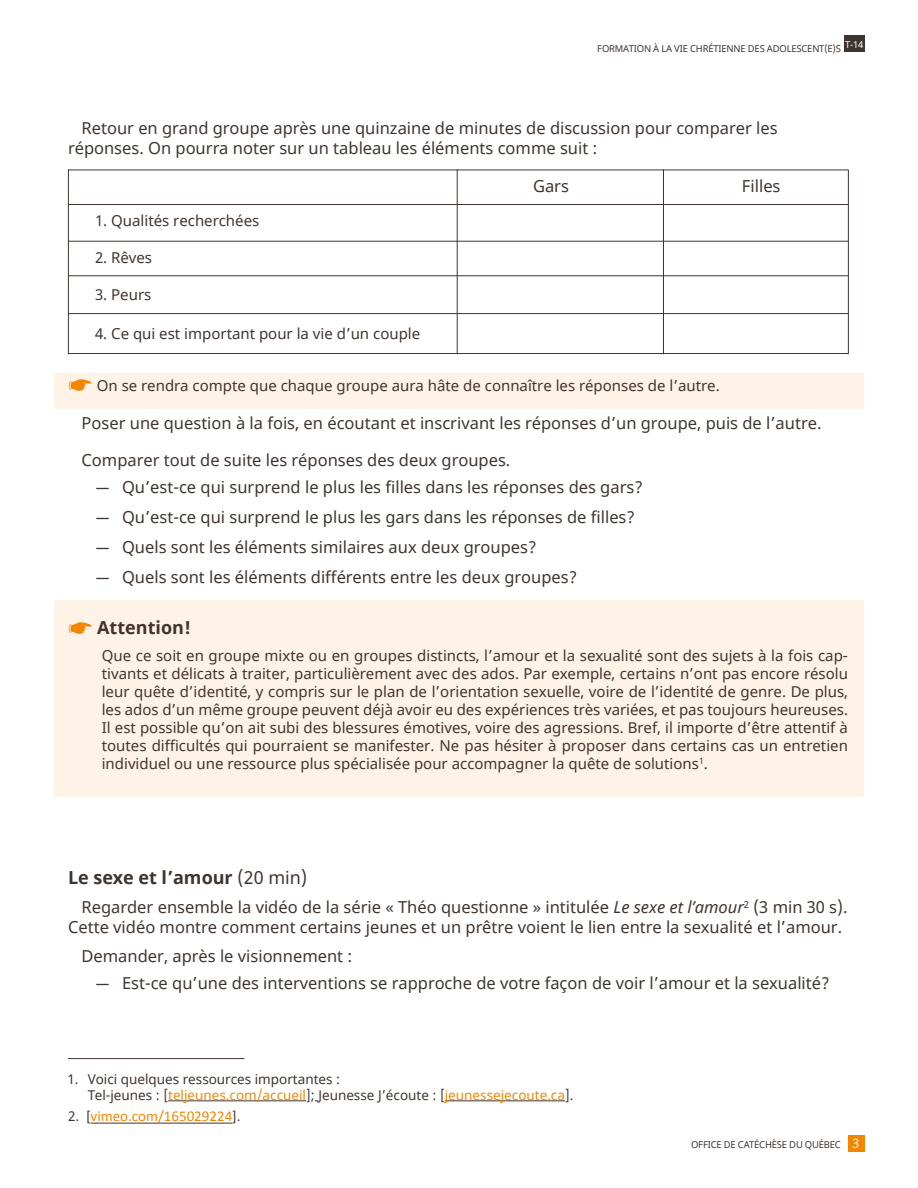
<style>
.page{position:relative;width:918px;height:1188px;background:#fff}
.page>*{position:absolute;margin:0;border:0;box-sizing:border-box;transform-origin:0 0}
.t1{font:700 18px "Noto Sans";color:#3f3530}
.t2{font:16.5px/19.8px "Noto Sans";color:#3f3530}
.List_Paragraph{font:15px/18px "Noto Sans";color:#3f3530;text-align:justify}
.Footnote_text{font:15px "Calibri";color:#f18700}
.Footnote_text-2{font:13.5px "Noto Sans";color:#f18700}
.Footnote_text-3{font:13.5px "Noto Sans";color:#3f3530}
.t3{font:9.45px "Noto Sans";letter-spacing:-.02em;color:#3f3530}
.t4{font:9.45px "Noto Sans";color:#fff}
.s1{font-family:"Calibri"}
.s2{font-weight:400}
.s3{font-style:italic}
.s4{color:#3f3530}
.s5{font-family:"Noto Sans";font-size:13.5px;color:#3f3530}
.s6{font-family:"Paprika";font-size:10.65px;color:#fff}
</style>
<div class="page">
<div style="left:848px;top:1136px;width:17px;height:16px;background:#f18700"></div>
<div style="left:844px;top:36px;width:21px;height:16px;background:#3f3530"></div>
<div style="left:54px;top:600px;width:810px;height:197px;background:#fef3e6"></div>
<div style="left:54px;top:373px;width:810px;height:35px;background:#fef3e6"></div>
<hr style="left:91px;top:1123px;width:141px;height:1px;background:#3f3530">
<hr style="left:68px;top:1058px;width:176px;height:1px;background:#3f3530">
<hr style="left:68px;top:170px;width:780px;height:1px;background:#3f3530">
<hr style="left:457px;top:170px;width:1px;height:184px;background:#3f3530">
<hr style="left:68px;top:170px;width:1px;height:184px;background:#3f3530">
<hr style="left:848px;top:170px;width:1px;height:184px;background:#3f3530">
<hr style="left:663px;top:170px;width:1px;height:184px;background:#3f3530">
<hr style="left:68px;top:204px;width:780px;height:1px;background:#3f3530">
<hr style="left:68px;top:241px;width:780px;height:1px;background:#3f3530">
<hr style="left:68px;top:275px;width:780px;height:1px;background:#3f3530">
<hr style="left:68px;top:313px;width:780px;height:1px;background:#3f3530">
<hr style="left:68px;top:353px;width:780px;height:1px;background:#3f3530">
<hr style="left:168px;top:1101px;width:138px;height:1px;background:#3f3530">
<hr style="left:445px;top:1101px;width:120px;height:1px;background:#3f3530">
<p class="t4" style="left:845px;top:38px;width:20px">T-14</p>
<p class="t3" style="left:597px;top:42px;width:245px">FORMATION À LA VIE CHRÉTIENNE DES ADOLESCENT(E)S</p>
<p class="t2" style="left:68px;top:119px;width:711px;text-indent:14px">Retour en grand groupe après une quinzaine de minutes de discussion pour comparer les réponses. On pourra noter sur un tableau les éléments comme suit :</p>
<p class="t2" style="left:533px;top:177px;width:37px">Gars</p>
<p class="t2" style="left:742px;top:177px;width:40px">Filles</p>
<p class="List_Paragraph" style="left:95px;top:212px;width:166px">1. Qualités recherchées</p>
<p class="List_Paragraph" style="left:95px;top:249px;width:59px">2. Rêves</p>
<p class="List_Paragraph" style="left:95px;top:287px;width:58px">3. Peurs</p>
<p class="List_Paragraph" style="left:95px;top:325px;width:327px">4. Ce qui est important pour la vie d’un couple</p>
<p class="List_Paragraph" style="left:97px;top:377px;width:624px">On se rendra compte que chaque groupe aura hâte de connaître les réponses de l’autre.</p>
<p class="t2" style="left:82px;top:413px;width:741px">Poser une question à la fois, en écoutant et inscrivant les réponses d’un groupe, puis de l’autre.</p>
<p class="t2" style="left:82px;top:451px;width:430px">Comparer tout de suite les réponses des deux groupes.</p>
<p class="t2" style="left:95px;top:478px;width:549px"><span class="s1">—</span> Qu’est-ce qui surprend le plus les filles dans les réponses des gars?</p>
<p class="t2" style="left:95px;top:508px;width:542px"><span class="s1">—</span> Qu’est-ce qui surprend le plus les gars dans les réponses de filles?</p>
<p class="t2" style="left:95px;top:538px;width:443px"><span class="s1">—</span> Quels sont les éléments similaires aux deux groupes?</p>
<p class="t2" style="left:95px;top:567px;width:484px"><span class="s1">—</span> Quels sont les éléments différents entre les deux groupes?</p>
<p class="t1" style="left:97px;top:615px;width:96px">Attention!</p>
<p class="List_Paragraph" style="left:102px;top:647px;width:748px">Que ce soit en groupe mixte ou en groupes distincts, l’amour et la sexualité sont des sujets à la fois cap&shy;tivants et délicats à traiter, particulièrement avec des ados. Par exemple, certains n’ont pas encore résolu leur quête d’identité, y compris sur le plan de l’orientation sexuelle, voire de l’identité de genre. De plus, les ados d’un même groupe peuvent déjà avoir eu des expériences très variées, et pas toujours heureuses.<br>Il est possible qu’on ait subi des blessures émotives, voire des agressions. Bref, il importe d’être attentif à toutes difficultés qui pourraient se manifester. Ne pas hésiter à proposer dans certains cas un entretien individuel ou une ressource plus spécialisée pour accompagner la quête de solutions<sup>1</sup>.</p>
<p class="t1" style="left:68px;top:865px;width:241px">Le sexe et l’amour <span class="s2">(20 min)</span></p>
<p class="t2" style="left:68px;top:898px;width:781px;text-indent:14px">Regarder ensemble la vidéo de la série « Théo questionne » intitulée <span class="s3">Le sexe et l’amour</span><sup>2</sup> (3 min 30 s).<br>Cette vidéo montre comment certains jeunes et un prêtre voient le lien entre la sexualité et l’amour.</p>
<p class="t2" style="left:82px;top:947px;width:272px">Demander, après le visionnement :</p>
<p class="t2" style="left:95px;top:973px;width:736px"><span class="s1">—</span> Est-ce qu’une des interventions se rapproche de votre façon de voir l’amour et la sexualité?</p>
<p class="Footnote_text-3" style="left:68px;top:1069px;width:274px">1. Voici quelques ressources importantes :</p>
<p class="Footnote_text-2" style="left:88px;top:1086px;width:487px"><span class="s4">Tel-jeunes : [</span>teljeunes.com/accueil<span class="s4">]; Jeunesse J’écoute : [</span>jeunessejecoute.ca<span class="s4">].</span></p>
<p class="Footnote_text" style="left:68px;top:1107px;width:174px"><span class="s5">2</span><span class="s4">. [</span>vimeo.com/165029224<span class="s4">].</span></p>
<p class="t3" style="left:691px;top:1138px;width:170px">OFFICE DE CATÉCHÈSE DU QUÉBEC <span class="s6">3</span></p>
</div>
